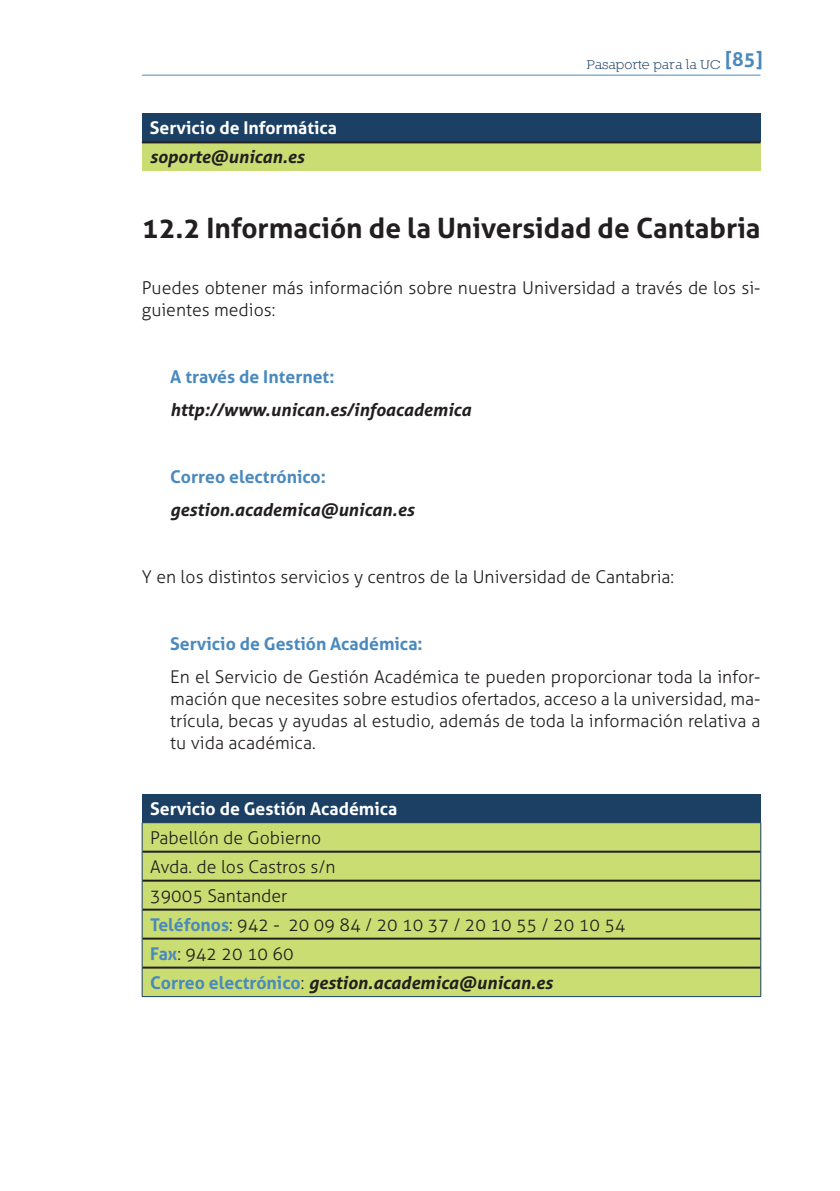
<style>
.page{position:relative;width:840px;height:1191px;background:#fff}
.page>*{position:absolute;margin:0;border:0;box-sizing:border-box;transform-origin:0 0}
.titulo2{font:700 28px "Aller";color:#231f20}
.texto_general{font:300 17.6px/22px "Aller";color:#231f20}
.texto_general-2{font:italic 700 17.6px "Aller";color:#231f20}
.texto_general-3{font:700 17.6px "Aller";color:#4a89be}
.texto_general-4{font:700 17.6px "Aller";color:#fff}
.t1{font:14.4px "Nilland Small Caps";color:#1b4064}
.s1{font-weight:700;color:#4a89be}
.s2{font-style:normal;color:#4a89be}
.s3{font-weight:300;font-style:normal}
</style>
<div class="page">
<hr style="left:142px;top:75px;width:618px;height:1px;background:#4a89be">
<div style="left:142px;top:113px;width:618px;height:29px;background:#1b4064"></div>
<div style="left:142px;top:142px;width:618px;height:29px;background:#c9dd72"></div>
<hr style="left:142px;top:141px;width:618px;height:2px;background:#231f20">
<div style="left:142px;top:793px;width:618px;height:29px;background:#1b4064"></div>
<div style="left:143px;top:823px;width:617px;height:173px;background:#c9dd72"></div>
<hr style="left:142px;top:850px;width:618px;height:2px;background:#231f20">
<hr style="left:142px;top:879px;width:618px;height:2px;background:#231f20">
<hr style="left:142px;top:908px;width:618px;height:2px;background:#231f20">
<hr style="left:142px;top:937px;width:618px;height:2px;background:#231f20">
<hr style="left:142px;top:966px;width:618px;height:2px;background:#231f20">
<hr style="left:142px;top:822px;width:618px;height:1px;background:#1b4064">
<svg style="left:142px;top:823px;width:1px;height:173px"></svg>
<svg style="left:760px;top:823px;width:1px;height:173px"></svg>
<hr style="left:142px;top:996px;width:618px;height:1px;background:#1b4064">
<p class="texto_general-4" style="left:150px;top:117px;width:189px">Servicio de Informática</p>
<p class="texto_general-2" style="left:150px;top:146px;width:156px">soporte@unican.es</p>
<p class="t1" style="left:586px;top:55px;width:177px">Pasaporte para la UC <sup>[85]</sup></p>
<p class="titulo2" style="left:142px;top:211px;width:619px">12.2 Información de la Universidad de Cantabria</p>
<p class="texto_general" style="left:142px;top:277px;width:619px">Puedes obtener más información sobre nuestra Universidad a través de los si&shy;guientes medios:</p>
<p class="texto_general-3" style="left:170px;top:366px;width:166px">A través de Internet:</p>
<p class="texto_general-2" style="left:170px;top:399px;width:302px">http://www.unican.es/infoacademica</p>
<p class="texto_general-3" style="left:170px;top:466px;width:157px">Correo electrónico:</p>
<p class="texto_general-2" style="left:170px;top:499px;width:245px">gestion.academica@unican.es</p>
<p class="texto_general" style="left:142px;top:566px;width:533px">Y en los distintos servicios y centros de la Universidad de Cantabria:</p>
<p class="texto_general-3" style="left:170px;top:632px;width:254px">Servicio de Gestión Académica:</p>
<p class="texto_general" style="left:170px;top:666px;width:591px;text-align:justify">En el Servicio de Gestión Académica te pueden proporcionar toda la infor&shy;mación que necesites sobre estudios ofertados, acceso a la universidad, ma&shy;trícula, becas y ayudas al estudio, además de toda la información relativa a tu vida académica.</p>
<p class="texto_general-4" style="left:150px;top:797px;width:249px">Servicio de Gestión Académica</p>
<p class="texto_general" style="left:150px;top:826px;width:172px">Pabellón de Gobierno</p>
<p class="texto_general" style="left:150px;top:855px;width:187px">Avda. de los Castros s/n</p>
<p class="texto_general" style="left:150px;top:884px;width:139px">39005 Santander</p>
<p class="texto_general" style="left:150px;top:913px;width:476px"><span class="s1">Teléfonos</span>: 942 - 20 09 84 / 20 10 37 / 20 10 55 / 20 10 54</p>
<p class="texto_general" style="left:150px;top:942px;width:145px"><span class="s1">Fax</span>: 942 20 10 60</p>
<p class="texto_general-2" style="left:150px;top:971px;width:404px"><span class="s2">Correo electrónico</span><span class="s3">:</span> gestion.academica@unican.es</p>
</div>
